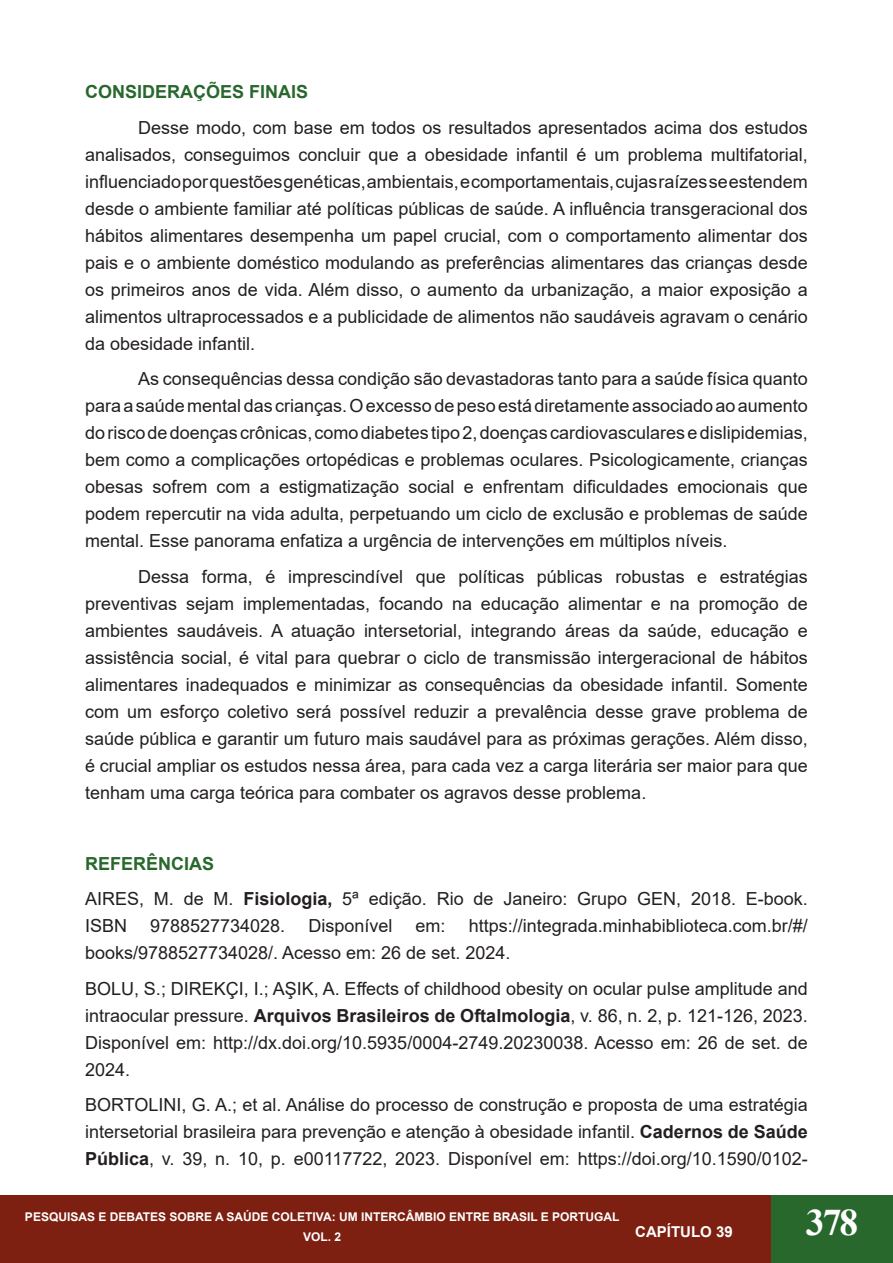
<style>
.page{position:relative;width:893px;height:1263px;background:#fff}
.page>*{position:absolute;margin:0;border:0;box-sizing:border-box;transform-origin:0 0}
.t1{font:700 37.5px "Times New Roman";color:#fff}
.t2{font:18px/27px "Arial";color:#231f20;text-align:justify}
.t3{font:700 18px "Arial";color:#28682d}
.t4{font:700 15px "Arial";color:#fff}
.t5{font:700 12px/20.2px "Arial";color:#fff;text-align:center}
.s1{font-weight:700}
</style>
<div class="page">
<div style="left:0;top:1196px;width:893px;height:67px;background:#7d2011"></div>
<div style="left:771px;top:1196px;width:122px;height:67px;background:#28682d"></div>
<p class="t3" style="left:85px;top:79px;width:225px">CONSIDERAÇÕES FINAIS</p>
<p class="t2" style="left:85px;top:114px;width:724px;text-indent:53px">Desse modo, com base em todos os resultados apresentados acima dos estudos analisados, conseguimos concluir que a obesidade infantil é um problema multifatorial, influenciado por questões genéticas, ambientais, e comportamentais, cujas raízes se estendem desde o ambiente familiar até políticas públicas de saúde. A influência transgeracional dos hábitos alimentares desempenha um papel crucial, com o comportamento alimentar dos pais e o ambiente doméstico modulando as preferências alimentares das crianças desde os primeiros anos de vida. Além disso, o aumento da urbanização, a maior exposição a alimentos ultraprocessados e a publicidade de alimentos não saudáveis agravam o cenário da obesidade infantil.</p>
<p class="t2" style="left:85px;top:365px;width:724px;text-indent:53px">As consequências dessa condição são devastadoras tanto para a saúde física quanto para a saúde mental das crianças. O excesso de peso está diretamente associado ao aumento do risco de doenças crônicas, como diabetes tipo 2, doenças cardiovasculares e dislipidemias, bem como a complicações ortopédicas e problemas oculares. Psicologicamente, crianças obesas sofrem com a estigmatização social e enfrentam dificuldades emocionais que podem repercutir na vida adulta, perpetuando um ciclo de exclusão e problemas de saúde mental. Esse panorama enfatiza a urgência de intervenções em múltiplos níveis.</p>
<p class="t2" style="left:85px;top:563px;width:724px;text-indent:53px">Dessa forma, é imprescindível que políticas públicas robustas e estratégias preventivas sejam implementadas, focando na educação alimentar e na promoção de ambientes saudáveis. A atuação intersetorial, integrando áreas da saúde, educação e assistência social, é vital para quebrar o ciclo de transmissão intergeracional de hábitos alimentares inadequados e minimizar as consequências da obesidade infantil. Somente com um esforço coletivo será possível reduzir a prevalência desse grave problema de saúde pública e garantir um futuro mais saudável para as próximas gerações. Além disso, é crucial ampliar os estudos nessa área, para cada vez a carga literária ser maior para que tenham uma carga teórica para combater os agravos desse problema.</p>
<p class="t3" style="left:85px;top:851px;width:131px">REFERÊNCIAS</p>
<p class="t2" style="left:85px;top:885px;width:724px">AIRES, M. de M. <span class="s1">Fisiologia,</span> 5ª edição. Rio de Janeiro: Grupo GEN, 2018. E-book.<br>ISBN</p>
<p class="t2" style="left:85px;top:912px;width:724px;text-indent:384px">https://integrada.minhabiblioteca.com.br/#/ books/9788527734028/. Acesso em: 26 de set. 2024.</p>
<p class="t2" style="left:85px;top:975px;width:724px">BOLU, S.; DIREKÇI, I.; AŞIK, A. Effects of childhood obesity on ocular pulse amplitude and intraocular pressure. <span class="s1">Arquivos Brasileiros de Oftalmologia</span>, v. 86, n. 2, p. 121-126, 2023.<br>Disponível em: http://dx.doi.org/10.5935/0004-2749.20230038. Acesso em: 26 de set. de 2024.</p>
<p class="t2" style="left:85px;top:1091px;width:724px">BORTOLINI, G. A.; et al. Análise do processo de construção e proposta de uma estratégia intersetorial brasileira para prevenção e atenção à obesidade infantil. <span class="s1">Cadernos de Saúde Pública</span>, v. 39, n. 10, p. e00117722, 2023. Disponível em: https://doi.org/10.1590/0102-</p>
<p class="t2" style="left:150px;top:912px;width:137px">9788527734028.</p>
<p class="t2" style="left:308px;top:912px;width:86px">Disponível</p>
<p class="t2" style="left:416px;top:912px;width:32px">em:</p>
<p class="t5" style="left:25px;top:1207px;width:596px">PESQUISAS E DEBATES SOBRE A SAÚDE COLETIVA: UM INTERCÂMBIO ENTRE BRASIL E PORTUGAL<br>VOL. 2</p>
<p class="t4" style="left:635px;top:1221px;width:99px">CAPÍTULO 39</p>
<h1 class="t1" style="left:806px;top:1195px;width:54px">378</h1>
</div>
